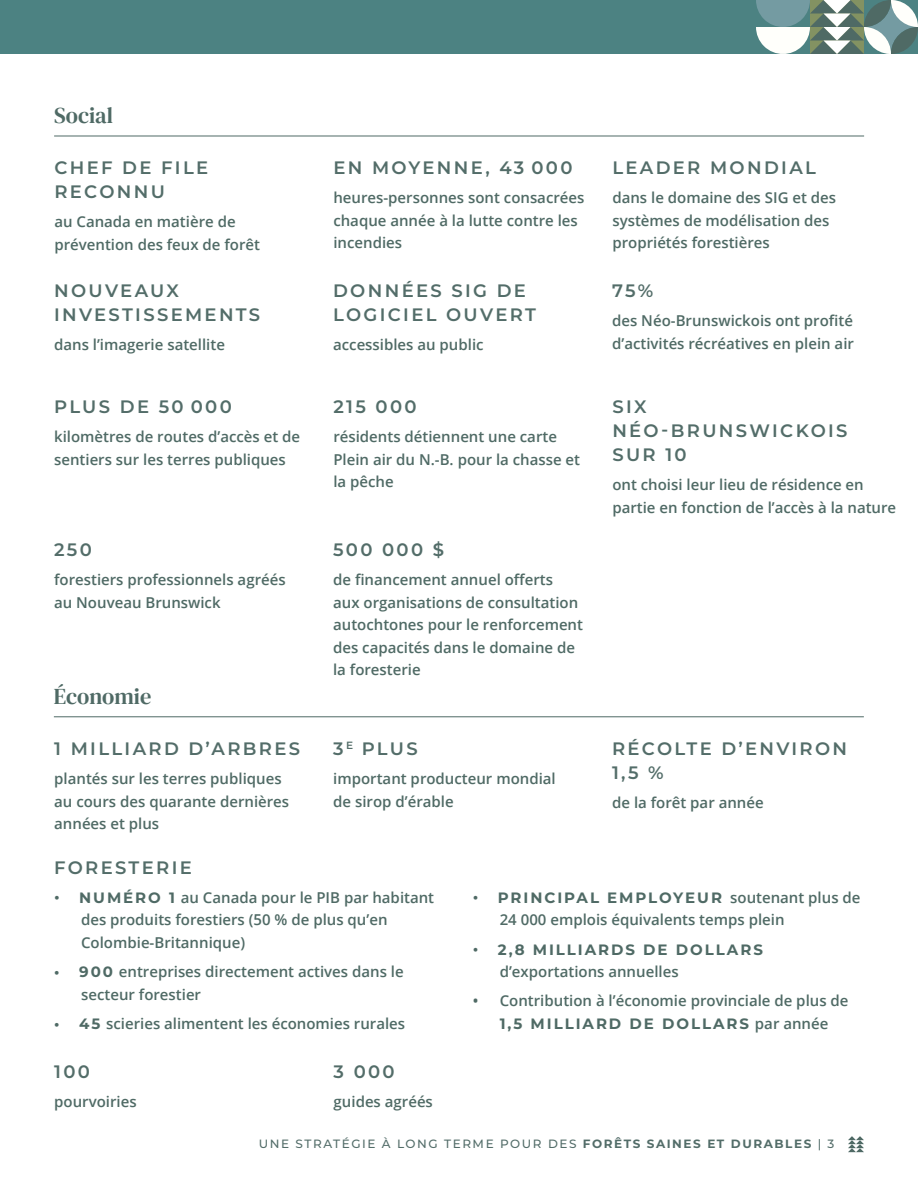
<style>
.page{position:relative;width:918px;height:1188px;background:#fff}
.page>*{position:absolute;margin:0;border:0;box-sizing:border-box;transform-origin:0 0}
.t1{font:22.5px "DM Serif Text";color:#4f6a65}
.t2{font:600 18px/24px "Montserrat";letter-spacing:.13em;color:#536d69}
.t3{font:600 15px/22.5px "Open Sans";color:#4f6a65}
.t4{font:700 15px "Montserrat";letter-spacing:.13em;color:#4f6a65}
.t5{font:500 12px "Montserrat";letter-spacing:.13em;color:#536d69}
.s1{font-family:"Montserrat";font-weight:700}
.s2{font-family:"Open Sans";font-weight:600}
.s3{font-weight:700}
</style>
<div class="page">
<hr style="left:54px;top:136px;width:810px;height:1px;background:#4f6a65">
<hr style="left:54px;top:716px;width:810px;height:1px;background:#4f6a65">
<div style="left:0;top:0;width:918px;height:54px;background:#4c8282"></div>
<svg style="left:756px;top:0;width:162px;height:54px;background:#90a8a3"></svg>
<svg style="left:848px;top:1136px;width:16px;height:16px"></svg>
<h1 class="t1" style="left:54px;top:102px;width:61px">Social</h1>
<p class="t2" style="left:54px;top:155px;width:155px">CHEF DE FILE<br>RECONNU</p>
<p class="t3" style="left:54px;top:210px;width:207px">au Canada en matière de prévention des feux de forêt</p>
<p class="t2" style="left:54px;top:278px;width:208px">NOUVEAUX<br>INVESTISSEMENTS</p>
<p class="t3" style="left:54px;top:333px;width:172px">dans l’imagerie satellite</p>
<p class="t2" style="left:54px;top:394px;width:179px">PLUS DE 50 000</p>
<p class="t3" style="left:54px;top:425px;width:248px">kilomètres de routes d’accès et de sentiers sur les terres publiques</p>
<p class="t2" style="left:54px;top:537px;width:39px">250</p>
<p class="t3" style="left:54px;top:568px;width:233px">forestiers professionnels agréés au Nouveau Brunswick</p>
<h1 class="t1" style="left:54px;top:683px;width:99px">Économie</h1>
<p class="t2" style="left:54px;top:736px;width:247px">1 MILLIARD D’ARBRES</p>
<p class="t3" style="left:54px;top:767px;width:237px">plantés sur les terres publiques au cours des quarante dernières années et plus</p>
<p class="t2" style="left:333px;top:155px;width:241px">EN MOYENNE, 43 000</p>
<p class="t3" style="left:333px;top:186px;width:253px">heures-personnes sont consacrées chaque année à la lutte contre les incendies</p>
<p class="t2" style="left:333px;top:278px;width:204px">DONNÉES SIG DE<br>LOGICIEL OUVERT</p>
<p class="t3" style="left:333px;top:333px;width:152px">accessibles au public</p>
<p class="t2" style="left:333px;top:394px;width:85px">215 000</p>
<p class="t3" style="left:333px;top:425px;width:248px">résidents détiennent une carte<br>Plein air du N.-B. pour la chasse et la pêche</p>
<p class="t2" style="left:333px;top:537px;width:113px">500 000 $</p>
<p class="t3" style="left:333px;top:568px;width:251px">de financement annuel offerts aux organisations de consultation autochtones pour le renforcement des capacités dans le domaine de la foresterie</p>
<p class="t2" style="left:333px;top:736px;width:86px">3<sup>E</sup> PLUS</p>
<p class="t3" style="left:333px;top:767px;width:224px">important producteur mondial de sirop d’érable</p>
<p class="t2" style="left:612px;top:155px;width:205px">LEADER MONDIAL</p>
<p class="t3" style="left:612px;top:186px;width:225px">dans le domaine des SIG et des systèmes de modélisation des propriétés forestières</p>
<p class="t2" style="left:612px;top:278px;width:43px">75%</p>
<p class="t3" style="left:612px;top:309px;width:243px">des Néo-Brunswickois ont profité d’activités récréatives en plein air</p>
<p class="t2" style="left:612px;top:394px;width:237px">SIX<br>NÉO-BRUNSWICKOIS<br>SUR 10</p>
<p class="t3" style="left:612px;top:473px;width:285px">ont choisi leur lieu de résidence en partie en fonction de l’accès à la nature</p>
<p class="t2" style="left:612px;top:736px;width:237px">RÉCOLTE D’ENVIRON<br>1,5 %</p>
<p class="t3" style="left:612px;top:791px;width:153px">de la forêt par année</p>
<p class="t2" style="left:54px;top:854px;width:139px">FORESTERIE</p>
<p class="t3" style="left:81px;top:886px;width:355px;text-indent:-27px"><span class="s1">• NUMÉRO 1</span> au Canada pour le PIB par habitant des produits forestiers (50 % de plus qu’en<br>Colombie-Britannique)</p>
<p class="t3" style="left:81px;top:960px;width:324px;text-indent:-27px"><span class="s1">• 900</span> entreprises directement actives dans le secteur forestier</p>
<p class="t3" style="left:54px;top:1012px;width:353px"><span class="s1">• 45</span> scieries alimentent les économies rurales</p>
<p class="t4" style="left:473px;top:887px;width:389px">• PRINCIPAL EMPLOYEUR <span class="s2">soutenant plus de</span></p>
<p class="t3" style="left:500px;top:908px;width:286px">24 000 emplois équivalents temps plein</p>
<p class="t4" style="left:473px;top:938px;width:292px">• 2,8 MILLIARDS DE DOLLARS</p>
<p class="t3" style="left:500px;top:960px;width:180px">d’exportations annuelles</p>
<p class="t3" style="left:473px;top:989px;width:377px">• Contribution à l’économie provinciale de plus de</p>
<p class="t4" style="left:500px;top:1013px;width:330px">1,5 MILLIARD DE DOLLARS <span class="s2">par année</span></p>
<p class="t2" style="left:54px;top:1059px;width:37px">100</p>
<p class="t3" style="left:54px;top:1090px;width:84px">pourvoiries</p>
<p class="t2" style="left:334px;top:1059px;width:63px">3 000</p>
<p class="t3" style="left:334px;top:1090px;width:101px">guides agréés</p>
<p class="t5" style="left:259px;top:1135px;width:577px">UNE STRATÉGIE À LONG TERME POUR DES <span class="s3">FORÊTS SAINES ET DURABLES</span> | 3</p>
</div>
